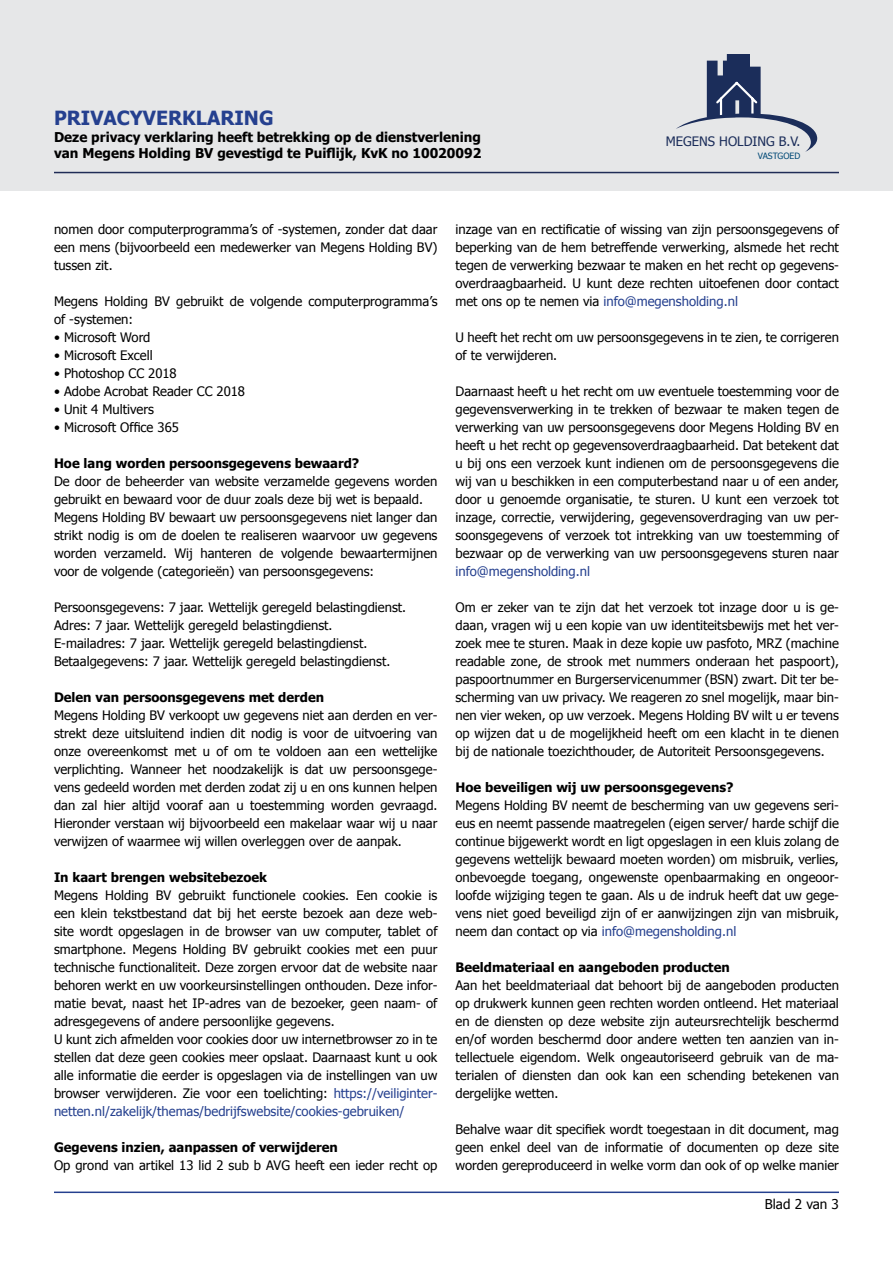
<style>
.page{position:relative;width:893px;height:1263px;background:#fff}
.page>*{position:absolute;margin:0;border:0;box-sizing:border-box;transform-origin:0 0}
.t1{font:700 19.5px "Tahoma";color:#25408f}
.t2{font:700 13.5px/16.2px "Tahoma";color:#000}
.t3{font:13.5px "Tahoma";color:#000}
.t4{font:13.05px/18px "Tahoma";color:#000;text-align:justify}
.t5{font:700 13.05px "Tahoma";color:#000}
.t6{font:13.05px "Tahoma";color:#25408f}
.t7{font:13.05px "Tahoma";color:#1b2d5a}
.t8{font:8.7px "Tahoma";color:#014976}
.s1{color:#25408f}
</style>
<div class="page">
<div style="left:0;top:0;width:893px;height:191px;background:#e6e7e8"></div>
<svg style="left:676px;top:54px;width:141px;height:98px"></svg>
<hr style="left:54px;top:172px;width:785px;height:1px;background:#202c56">
<hr style="left:54px;top:1191px;width:785px;height:2px;background:#25408f">
<h1 class="t1" style="left:54px;top:105px;width:221px">Privacyverklaring</h1>
<p class="t2" style="left:54px;top:128px;width:429px">Deze privacy verklaring heeft betrekking op de dienstverlening van Megens Holding BV gevestigd te Puiflijk, KvK no 10020092</p>
<p class="t7" style="left:666px;top:132px;width:136px">MEGENS HOLDING B.V.</p>
<p class="t8" style="left:758px;top:150px;width:44px">VASTGOED</p>
<p class="t4" style="left:54px;top:220px;width:385px">nomen door computerprogramma’s of -systemen, zonder dat daar een mens (bijvoorbeeld een medewerker van Megens Holding BV) tussen zit.</p>
<p class="t4" style="left:54px;top:292px;width:385px">Megens Holding BV gebruikt de volgende computerprogramma’s of -systemen:</p>
<p class="t4" style="left:54px;top:328px;width:98px">• Microsoft Word</p>
<p class="t4" style="left:54px;top:346px;width:100px">• Microsoft Excell</p>
<p class="t4" style="left:54px;top:364px;width:124px">• Photoshop CC 2018</p>
<p class="t4" style="left:54px;top:382px;width:193px">• Adobe Acrobat Reader CC 2018</p>
<p class="t4" style="left:54px;top:400px;width:101px">• Unit 4 Multivers</p>
<p class="t4" style="left:54px;top:418px;width:126px">• Microsoft Office 365</p>
<p class="t5" style="left:54px;top:454px;width:307px">Hoe lang worden persoonsgegevens bewaard?</p>
<p class="t4" style="left:54px;top:472px;width:385px;text-align:left">De door de beheerder van website verzamelde gegevens worden gebruikt en bewaard voor de duur zoals deze bij wet is bepaald.<br>Megens Holding BV bewaart uw persoonsgegevens niet langer dan strikt nodig is om de doelen te realiseren waarvoor uw gegevens worden verzameld. Wij hanteren de volgende bewaartermijnen voor de volgende (categorieën) van persoonsgegevens:</p>
<p class="t4" style="left:54px;top:598px;width:354px;text-align:left">Persoonsgegevens: 7 jaar. Wettelijk geregeld belastingdienst.<br>Adres: 7 jaar. Wettelijk geregeld belastingdienst.<br>E-mailadres: 7 jaar. Wettelijk geregeld belastingdienst.<br>Betaalgegevens: 7 jaar. Wettelijk geregeld belastingdienst.</p>
<p class="t5" style="left:54px;top:688px;width:272px">Delen van persoonsgegevens met derden</p>
<p class="t4" style="left:54px;top:706px;width:385px">Megens Holding BV verkoopt uw gegevens niet aan derden en ver&shy;strekt deze uitsluitend indien dit nodig is voor de uitvoering van onze overeenkomst met u of om te voldoen aan een wettelijke verplichting. Wanneer het noodzakelijk is dat uw persoonsgege&shy;vens gedeeld worden met derden zodat zij u en ons kunnen helpen dan zal hier altijd vooraf aan u toestemming worden gevraagd.<br>Hieronder verstaan wij bijvoorbeeld een makelaar waar wij u naar verwijzen of waarmee wij willen overleggen over de aanpak.</p>
<p class="t5" style="left:54px;top:868px;width:215px">In kaart brengen websitebezoek</p>
<p class="t4" style="left:54px;top:886px;width:385px;text-align:left">Megens Holding BV gebruikt functionele cookies. Een cookie is een klein tekstbestand dat bij het eerste bezoek aan deze web&shy;site wordt opgeslagen in de browser van uw computer, tablet of smartphone. Megens Holding BV gebruikt cookies met een puur technische functionaliteit. Deze zorgen ervoor dat de website naar behoren werkt en uw voorkeursinstellingen onthouden. Deze infor&shy;matie bevat, naast het IP-adres van de bezoeker, geen naam- of adresgegevens of andere persoonlijke gegevens.<br>U kunt zich afmelden voor cookies door uw internetbrowser zo in te stellen dat deze geen cookies meer opslaat. Daarnaast kunt u ook alle informatie die eerder is opgeslagen via de instellingen van uw browser verwijderen. Zie voor een toelichting: <span class="s1">https://veiliginter&shy;netten.nl/zakelijk/themas/bedrijfswebsite/cookies-gebruiken/</span></p>
<p class="t5" style="left:54px;top:1138px;width:285px">Gegevens inzien, aanpassen of verwijderen</p>
<p class="t4" style="left:54px;top:1156px;width:385px">Op grond van artikel 13 lid 2 sub b AVG heeft een ieder recht op</p>
<p class="t4" style="left:455px;top:220px;width:385px">inzage van en rectificatie of wissing van zijn persoonsgegevens of beperking van de hem betreffende verwerking, alsmede het recht tegen de verwerking bezwaar te maken en het recht op gegevens&shy;overdraagbaarheid. U kunt deze rechten uitoefenen door contact met ons op te nemen via <span class="s1">info@megensholding.nl</span></p>
<p class="t4" style="left:455px;top:328px;width:385px">U heeft het recht om uw persoonsgegevens in te zien, te corrigeren of te verwijderen.</p>
<p class="t4" style="left:455px;top:382px;width:385px">Daarnaast heeft u het recht om uw eventuele toestemming voor de gegevensverwerking in te trekken of bezwaar te maken tegen de verwerking van uw persoonsgegevens door Megens Holding BV en heeft u het recht op gegevensoverdraagbaarheid. Dat betekent dat u bij ons een verzoek kunt indienen om de persoonsgegevens die wij van u beschikken in een computerbestand naar u of een ander, door u genoemde organisatie, te sturen. U kunt een verzoek tot inzage, correctie, verwijdering, gegevensoverdraging van uw per&shy;soonsgegevens of verzoek tot intrekking van uw toestemming of bezwaar op de verwerking van uw persoonsgegevens sturen naar</p>
<p class="t6" style="left:455px;top:562px;width:136px">info@megensholding.nl</p>
<p class="t4" style="left:455px;top:598px;width:385px">Om er zeker van te zijn dat het verzoek tot inzage door u is ge&shy;daan, vragen wij u een kopie van uw identiteitsbewijs met het ver&shy;zoek mee te sturen. Maak in deze kopie uw pasfoto, MRZ (machine readable zone, de strook met nummers onderaan het paspoort), paspoortnummer en Burgerservicenummer (BSN) zwart. Dit ter be&shy;scherming van uw privacy. We reageren zo snel mogelijk, maar bin&shy;nen vier weken, op uw verzoek. Megens Holding BV wilt u er tevens op wijzen dat u de mogelijkheid heeft om een klacht in te dienen bij de nationale toezichthouder, de Autoriteit Persoonsgegevens.</p>
<p class="t5" style="left:455px;top:778px;width:279px">Hoe beveiligen wij uw persoonsgegevens?</p>
<p class="t4" style="left:455px;top:796px;width:385px">Megens Holding BV neemt de bescherming van uw gegevens seri&shy;eus en neemt passende maatregelen (eigen server/ harde schijf die continue bijgewerkt wordt en ligt opgeslagen in een kluis zolang de gegevens wettelijk bewaard moeten worden) om misbruik, verlies, onbevoegde toegang, ongewenste openbaarmaking en ongeoor&shy;loofde wijziging tegen te gaan. Als u de indruk heeft dat uw gege&shy;vens niet goed beveiligd zijn of er aanwijzingen zijn van misbruik, neem dan contact op via <span class="s1">info@megensholding.nl</span></p>
<p class="t5" style="left:455px;top:958px;width:276px">Beeldmateriaal en aangeboden producten</p>
<p class="t4" style="left:455px;top:976px;width:385px">Aan het beeldmateriaal dat behoort bij de aangeboden producten op drukwerk kunnen geen rechten worden ontleend. Het materiaal en de diensten op deze website zijn auteursrechtelijk beschermd en/of worden beschermd door andere wetten ten aanzien van in&shy;tellectuele eigendom. Welk ongeautoriseerd gebruik van de ma&shy;terialen of diensten dan ook kan een schending betekenen van dergelijke wetten.</p>
<p class="t4" style="left:455px;top:1120px;width:385px">Behalve waar dit specifiek wordt toegestaan in dit document, mag geen enkel deel van de informatie of documenten op deze site worden gereproduceerd in welke vorm dan ook of op welke manier</p>
<p class="t3" style="left:765px;top:1195px;width:76px">Blad 2 van 3</p>
</div>
